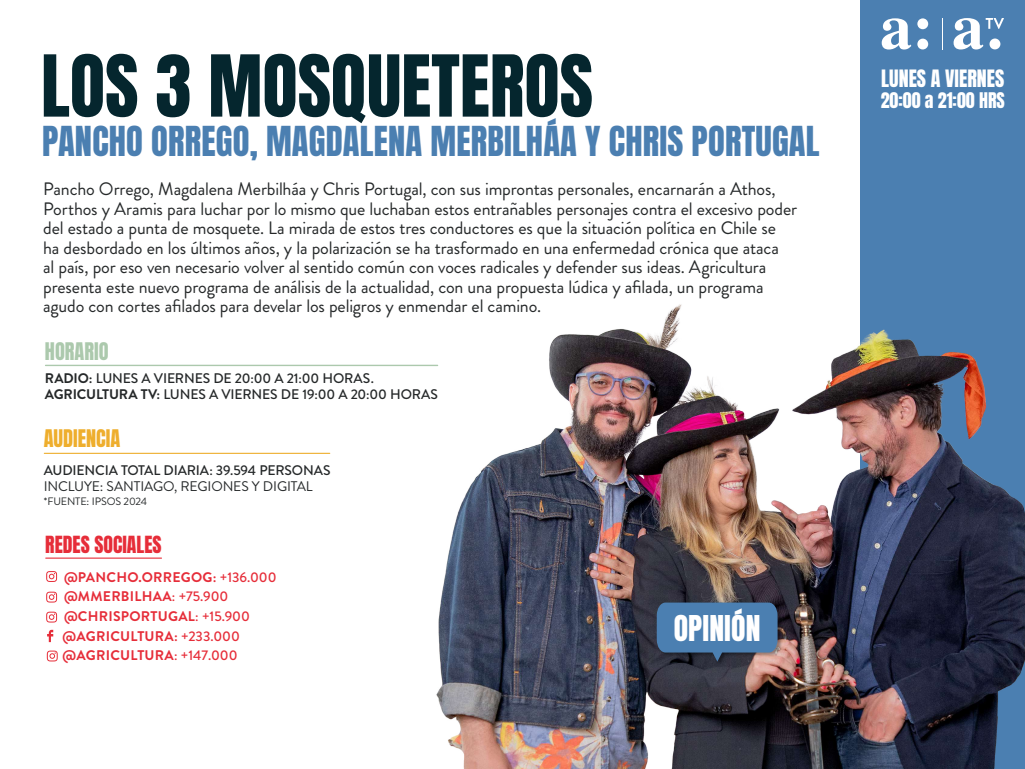
<style>
.page{position:relative;width:1025px;height:769px;background:#fff}
.page>*{position:absolute;margin:0;border:0;box-sizing:border-box;transform-origin:0 0}
.t1{font:72.5px "Anton";color:#05262e}
.t2{font:34.5px "Anton";letter-spacing:.005em;color:#4b7fb1}
.t3{font:29.7px "Anton";letter-spacing:.005em;color:#fff}
.t4{font:20.25px "Anton";color:#eeae2d}
.t5{font:20.25px "Anton";color:#acc9ad}
.t6{font:20px "Anton";color:#fff}
.t7{font:19.75px "Anton";color:#e62d39}
.t8{font:18px/19.5px "Brandon Grotesque";letter-spacing:-.01em;color:#252829}
.t9{font:18px "Anton";color:#fff}
.t10{font:700 14px/19.6px "Brandon Grotesque";letter-spacing:.02em;color:#e62d39}
.t11{font:500 13.95px/15.7px "Brandon Grotesque";letter-spacing:-.01em;color:#252829}
.t12{font:13.95px "Brandon Grotesque";letter-spacing:-.01em;color:#252829}
.t13{font:10.75px "Brandon Grotesque";letter-spacing:-.015em;color:#252829}
.s1{font-weight:700}
.s2{font-weight:500}
</style>
<div class="page">
<div style="left:860px;top:0;width:164px;height:769px;background:#4b7fb1"></div>
<hr style="left:44px;top:453px;width:286px;height:1px;background:#eeae2d">
<hr style="left:45px;top:365px;width:393px;height:1px;background:#acc9ad">
<img style="left:407px;top:304px;width:617px;height:465px">
<div style="left:656px;top:602px;width:126px;height:64px;background:#000;opacity:.35"></div>
<svg style="left:656px;top:603px;width:121px;height:59px;background:#4a749f"></svg>
<svg style="left:46px;top:571px;width:11px;height:11px"></svg>
<svg style="left:46px;top:592px;width:11px;height:11px"></svg>
<svg style="left:46px;top:612px;width:11px;height:11px"></svg>
<hr style="left:45px;top:558px;width:117px;height:1px;background:#e62d39">
<svg style="left:47px;top:630px;width:6px;height:12px"></svg>
<svg style="left:47px;top:651px;width:11px;height:10px"></svg>
<svg style="left:881px;top:18px;width:30px;height:32px"></svg>
<svg style="left:917px;top:18px;width:11px;height:31px"></svg>
<hr style="left:942px;top:18px;width:1px;height:32px;background:#fff">
<svg style="left:953px;top:18px;width:51px;height:31px"></svg>
<h1 class="t1" style="left:41px;top:49px;width:553px">LOS 3 MOSQUETEROS</h1>
<h2 class="t2" style="left:42px;top:124px;width:779px">PANCHO ORREGO, MAGDALENA MERBILHÁA Y CHRIS PORTUGAL</h2>
<p class="t8" style="left:43px;top:180px;width:755px">Pancho Orrego, Magdalena Merbilháa y Chris Portugal, con sus improntas personales, encarnarán a Athos, Porthos y Aramis para luchar por lo mismo que luchaban estos entrañables personajes contra el excesivo poder del estado a punta de mosquete. La mirada de estos tres conductores es que la situación política en Chile se<br>ha desbordado en los últimos años, y la polarización se ha trasformado en una enfermedad crónica que ataca<br>al país, por eso ven necesario volver al sentido común con voces radicales y defender sus ideas. Agricultura presenta este nuevo programa de análisis de la actualidad, con una propuesta lúdica y afilada, un programa agudo con cortes afilados para develar los peligros y enmendar el camino.</p>
<p class="t5" style="left:45px;top:341px;width:65px">HORARIO</p>
<p class="t11" style="left:45px;top:370px;width:395px"><span class="s1">RADIO:</span> LUNES A VIERNES DE 20:00 A 21:00 HORAS.<br><span class="s1">AGRICULTURA TV:</span> LUNES A VIERNES DE 19:00 A 20:00 HORAS</p>
<p class="t4" style="left:44px;top:428px;width:78px">AUDIENCIA</p>
<p class="t11" style="left:44px;top:463px;width:288px">AUDIENCIA TOTAL DIARIA: 39.594 PERSONAS</p>
<p class="t12" style="left:44px;top:476px;width:270px">INCLUYE: SANTIAGO, REGIONES Y DIGITAL</p>
<p class="t13" style="left:44px;top:494px;width:105px">*FUENTE: IPSOS 2024</p>
<p class="t7" style="left:45px;top:534px;width:118px">REDES SOCIALES</p>
<p class="t10" style="left:64px;top:567px;width:214px">@PANCHO.ORREGOG: <span class="s2">+136.000 </span>@MMERBILHAA<span class="s2">: +75.900 </span>@CHRISPORTUGAL<span class="s2">: +15.900</span></p>
<p class="t10" style="left:62px;top:626px;width:179px">@AGRICULTURA: <span class="s2">+233.000 </span>@AGRICULTURA<span class="s2">: +147.000</span></p>
<h3 class="t3" style="left:673px;top:613px;width:88px">OPINIÓN</h3>
<p class="t6" style="left:881px;top:69px;width:125px">LUNES A VIERNES</p>
<p class="t9" style="left:880px;top:91px;width:126px">20:00 a 21:00 HRS</p>
</div>
